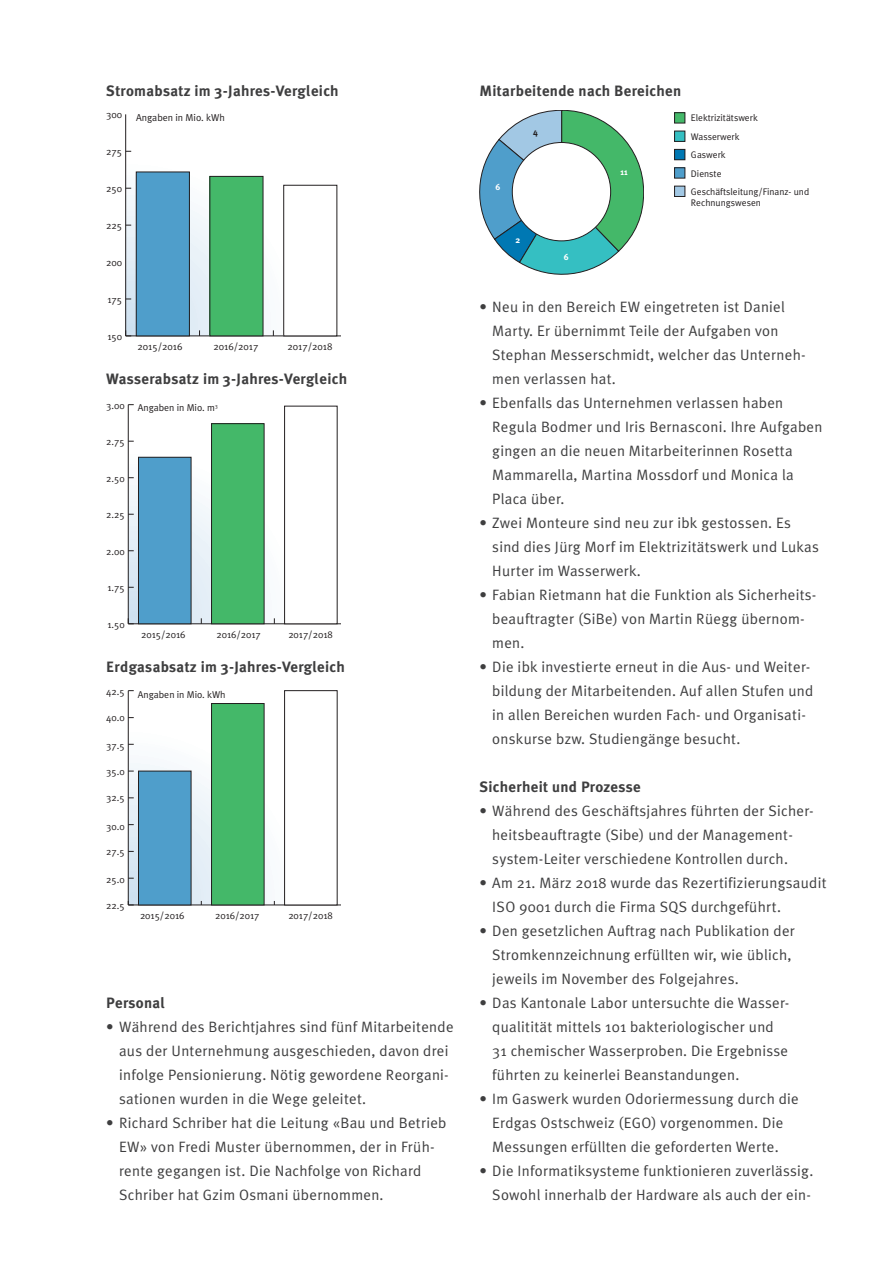
<style>
.page{position:relative;width:893px;height:1263px;background:#fff}
.page>*{position:absolute;margin:0;border:0;box-sizing:border-box;transform-origin:0 0}
.t1{font:15px/24px "Meta Plus Normal";letter-spacing:.02em;color:#3e3e3f}
.t2{font:700 15px "Meta Plus";letter-spacing:.02em;color:#3e3e3f}
.t3{font:10.05px "Meta Plus Normal";color:#231f20}
.t4{font:9.9px "Meta Plus Normal";color:#231f20}
.t5{font:9.6px/18.3px "Meta Plus Normal";color:#231f20}
.t6{font:8.85px/17px "Meta Plus Normal";color:#231f20}
.t7{font:700 8.85px "Meta Plus";color:#fff}
.t8{font:700 8.85px "Meta Plus";color:#231f20}
</style>
<div class="page">
<svg style="left:126px;top:114px;width:214px;height:222px"></svg>
<hr style="left:126px;top:336px;width:214px;height:1px;background:#231f20">
<hr style="left:125px;top:114px;width:1px;height:222px;background:#231f20">
<svg style="left:125px;top:330px;width:6px;height:7px"></svg>
<div style="left:284px;top:185px;width:53px;height:151px;background:#fff"></div>
<div style="left:210px;top:176px;width:53px;height:160px;background:#44b869"></div>
<div style="left:136px;top:172px;width:53px;height:164px;background:#4f9ecb"></div>
<div style="left:136px;top:172px;width:54px;height:164px;border:1px solid #231f20"></div>
<svg style="left:129px;top:405px;width:209px;height:218px"></svg>
<hr style="left:128px;top:623px;width:212px;height:1px;background:#231f20">
<hr style="left:128px;top:405px;width:1px;height:219px;background:#231f20">
<svg style="left:128px;top:618px;width:6px;height:6px"></svg>
<div style="left:285px;top:406px;width:52px;height:218px;background:#fff"></div>
<div style="left:284px;top:406px;width:53px;height:218px;border:1px solid #231f20"></div>
<div style="left:212px;top:424px;width:52px;height:200px;background:#44b869"></div>
<div style="left:211px;top:423px;width:53px;height:201px;border:1px solid #231f20"></div>
<div style="left:138px;top:457px;width:53px;height:167px;background:#4f9ecb"></div>
<div style="left:138px;top:457px;width:53px;height:167px;border:1px solid #231f20"></div>
<svg style="left:129px;top:690px;width:211px;height:215px"></svg>
<hr style="left:128px;top:905px;width:212px;height:1px;background:#231f20">
<hr style="left:128px;top:691px;width:1px;height:214px;background:#231f20">
<svg style="left:128px;top:901px;width:6px;height:5px"></svg>
<div style="left:285px;top:691px;width:52px;height:214px;background:#fff"></div>
<div style="left:284px;top:690px;width:53px;height:215px;border:1px solid #231f20"></div>
<div style="left:212px;top:703px;width:52px;height:202px;background:#44b869"></div>
<div style="left:211px;top:703px;width:53px;height:202px;border:1px solid #231f20"></div>
<div style="left:138px;top:771px;width:53px;height:134px;background:#4f9ecb"></div>
<div style="left:138px;top:771px;width:53px;height:134px;border:1px solid #231f20"></div>
<svg style="left:479px;top:110px;width:165px;height:165px"></svg>
<div style="left:512px;top:142px;width:99px;height:99px;background:#fff;border-radius:50%"></div>
<div style="left:674px;top:113px;width:11px;height:10px;background:#44b869"></div>
<div style="left:674px;top:112px;width:11px;height:11px;border:1px solid #231f20"></div>
<div style="left:674px;top:131px;width:11px;height:10px;background:#35bfc2"></div>
<div style="left:674px;top:131px;width:11px;height:11px;border:1px solid #231f20"></div>
<div style="left:674px;top:149px;width:11px;height:11px;background:#0078b3"></div>
<div style="left:674px;top:149px;width:11px;height:11px;border:1px solid #231f20"></div>
<div style="left:674px;top:168px;width:11px;height:10px;background:#4f9ecb"></div>
<div style="left:674px;top:168px;width:11px;height:10px;border:1px solid #231f20"></div>
<div style="left:674px;top:186px;width:11px;height:10px;background:#a2c8e4"></div>
<div style="left:674px;top:186px;width:11px;height:11px;border:1px solid #231f20"></div>
<p class="t2" style="left:106px;top:82px;width:234px">Stromabsatz im 3-Jahres-Vergleich</p>
<p class="t3" style="left:106px;top:109px;width:18px">300</p>
<p class="t3" style="left:106px;top:146px;width:18px">275</p>
<p class="t3" style="left:106px;top:183px;width:18px">250</p>
<p class="t3" style="left:106px;top:220px;width:18px">225</p>
<p class="t3" style="left:106px;top:257px;width:18px">200</p>
<p class="t3" style="left:107px;top:294px;width:16px">175</p>
<p class="t3" style="left:107px;top:330px;width:16px">150</p>
<p class="t3" style="left:136px;top:112px;width:90px">Angaben in Mio. kWh</p>
<p class="t3" style="left:138px;top:341px;width:46px">2015/2016</p>
<p class="t3" style="left:214px;top:341px;width:46px">2016/2017</p>
<p class="t3" style="left:287px;top:341px;width:46px">2017/2018</p>
<p class="t2" style="left:106px;top:370px;width:242px">Wasserabsatz im 3-Jahres-Vergleich</p>
<p class="t4" style="left:106px;top:399px;width:20px">3.00</p>
<p class="t4" style="left:106px;top:436px;width:20px">2.75</p>
<p class="t4" style="left:106px;top:472px;width:20px">2.50</p>
<p class="t4" style="left:106px;top:509px;width:20px">2.25</p>
<p class="t4" style="left:106px;top:545px;width:20px">2.00</p>
<p class="t4" style="left:108px;top:582px;width:19px">1.75</p>
<p class="t4" style="left:108px;top:618px;width:19px">1.50</p>
<p class="t4" style="left:138px;top:402px;width:82px">Angaben in Mio. m<sup>3</sup></p>
<p class="t4" style="left:141px;top:629px;width:46px">2015/2016</p>
<p class="t4" style="left:216px;top:629px;width:46px">2016/2017</p>
<p class="t4" style="left:288px;top:629px;width:46px">2017/2018</p>
<p class="t2" style="left:106px;top:658px;width:240px">Erdgasabsatz im 3-Jahres-Vergleich</p>
<p class="t4" style="left:106px;top:685px;width:20px">42.5</p>
<p class="t4" style="left:106px;top:712px;width:20px">40.0</p>
<p class="t4" style="left:106px;top:739px;width:20px">37.5</p>
<p class="t4" style="left:106px;top:766px;width:20px">35.0</p>
<p class="t4" style="left:106px;top:792px;width:20px">32.5</p>
<p class="t4" style="left:106px;top:821px;width:20px">30.0</p>
<p class="t4" style="left:106px;top:846px;width:20px">27.5</p>
<p class="t4" style="left:106px;top:874px;width:20px">25.0</p>
<p class="t4" style="left:106px;top:900px;width:20px">22.5</p>
<p class="t4" style="left:138px;top:689px;width:89px">Angaben in Mio. kWh</p>
<p class="t4" style="left:140px;top:910px;width:46px">2015/2016</p>
<p class="t4" style="left:215px;top:910px;width:46px">2016/2017</p>
<p class="t4" style="left:288px;top:910px;width:46px">2017/2018</p>
<p class="t2" style="left:106px;top:994px;width:60px">Personal</p>
<p class="t1" style="left:119px;top:1015px;width:336px;text-indent:-13px">• Während des Berichtjahres sind fünf Mitarbeitende aus der Unternehmung ausgeschieden, davon drei infolge Pensionierung. Nötig gewordene Reorgani&shy;sationen wurden in die Wege geleitet.</p>
<p class="t1" style="left:119px;top:1111px;width:329px;text-indent:-13px">• Richard Schriber hat die Leitung «Bau und Betrieb EW» von Fredi Muster übernommen, der in Früh&shy;rente gegangen ist. Die Nachfolge von Richard Schriber hat Gzim Osmani übernommen.</p>
<p class="t2" style="left:479px;top:82px;width:203px">Mitarbeitende nach Bereichen</p>
<p class="t7" style="left:495px;top:182px;width:6px">6</p>
<p class="t8" style="left:533px;top:126px;width:6px">4</p>
<p class="t7" style="left:620px;top:167px;width:9px">11</p>
<p class="t5" style="left:691px;top:109px;width:120px">Elektrizitätswerk<br>Wasserwerk<br>Gaswerk<br>Dienste<br>Geschäftsleitung/Finanz- und</p>
<p class="t5" style="left:691px;top:194px;width:72px">Rechnungswesen</p>
<p class="t7" style="left:515px;top:234px;width:6px">2</p>
<p class="t7" style="left:564px;top:252px;width:6px">6</p>
<p class="t6" style="left:496px;top:295px;width:46px">Wasserwerk</p>
<p class="t6" style="left:496px;top:329px;width:110px">Dienste<br>Geschäftsleitung/Finanz- und</p>
<p class="t1" style="left:492px;top:295px;width:315px;text-indent:-13px">• Neu in den Bereich EW eingetreten ist Daniel Marty. Er übernimmt Teile der Aufgaben von Stephan Messerschmidt, welcher das Unterneh&shy;men verlassen hat.</p>
<p class="t1" style="left:492px;top:391px;width:332px;text-indent:-13px">• Ebenfalls das Unternehmen verlassen haben Regula Bodmer und Iris Bernasconi. Ihre Aufgaben gingen an die neuen Mitarbeiterinnen Rosetta Mammarella, Martina Mossdorf und Monica la Placa über.</p>
<p class="t1" style="left:492px;top:511px;width:328px;text-indent:-13px">• Zwei Monteure sind neu zur ibk gestossen. Es sind dies Jürg Morf im Elektrizitätswerk und Lukas<br>Hurter im Wasserwerk.</p>
<p class="t1" style="left:492px;top:583px;width:326px;text-indent:-13px">• Fabian Rietmann hat die Funktion als Sicherheits&shy;beauftragter (SiBe) von Martin Rüegg übernom&shy;men.</p>
<p class="t1" style="left:492px;top:655px;width:323px;text-indent:-13px">• Die ibk investierte erneut in die Aus- und Weiter&shy;bildung der Mitarbeitenden. Auf allen Stufen und in allen Bereichen wurden Fach- und Organisati&shy;onskurse bzw. Studiengänge besucht.</p>
<p class="t2" style="left:479px;top:778px;width:163px">Sicherheit und Prozesse</p>
<p class="t1" style="left:492px;top:799px;width:323px;text-indent:-13px">• Während des Geschäftsjahres führten der Sicher&shy;heitsbeauftragte (Sibe) und der Management&shy;system-Leiter verschiedene Kontrollen durch.</p>
<p class="t1" style="left:492px;top:871px;width:336px;text-indent:-13px">• Am 21. März 2018 wurde das Rezertifizierungsaudit<br>ISO 9001 durch die Firma SQS durchgeführt.</p>
<p class="t1" style="left:492px;top:919px;width:304px;text-indent:-13px">• Den gesetzlichen Auftrag nach Publikation der<br>Stromkennzeichnung erfüllten wir, wie üblich, jeweils im November des Folgejahres.</p>
<p class="t1" style="left:492px;top:991px;width:297px;text-indent:-13px">• Das Kantonale Labor untersuchte die Wasser&shy;qualitität mittels 101 bakteriologischer und 31 chemischer Wasserproben. Die Ergebnisse führten zu keinerlei Beanstandungen.</p>
<p class="t1" style="left:479px;top:1087px;width:321px;text-align:center">• Im Gaswerk wurden Odoriermessung durch die<br>Erdgas Ostschweiz (EGO) vorgenommen. Die<br>Messungen erfüllten die geforderten Werte.</p>
<p class="t1" style="left:479px;top:1159px;width:335px;text-align:right">• Die Informatiksysteme funktionieren zuverlässig.<br>Sowohl innerhalb der Hardware als auch der ein-</p>
</div>
